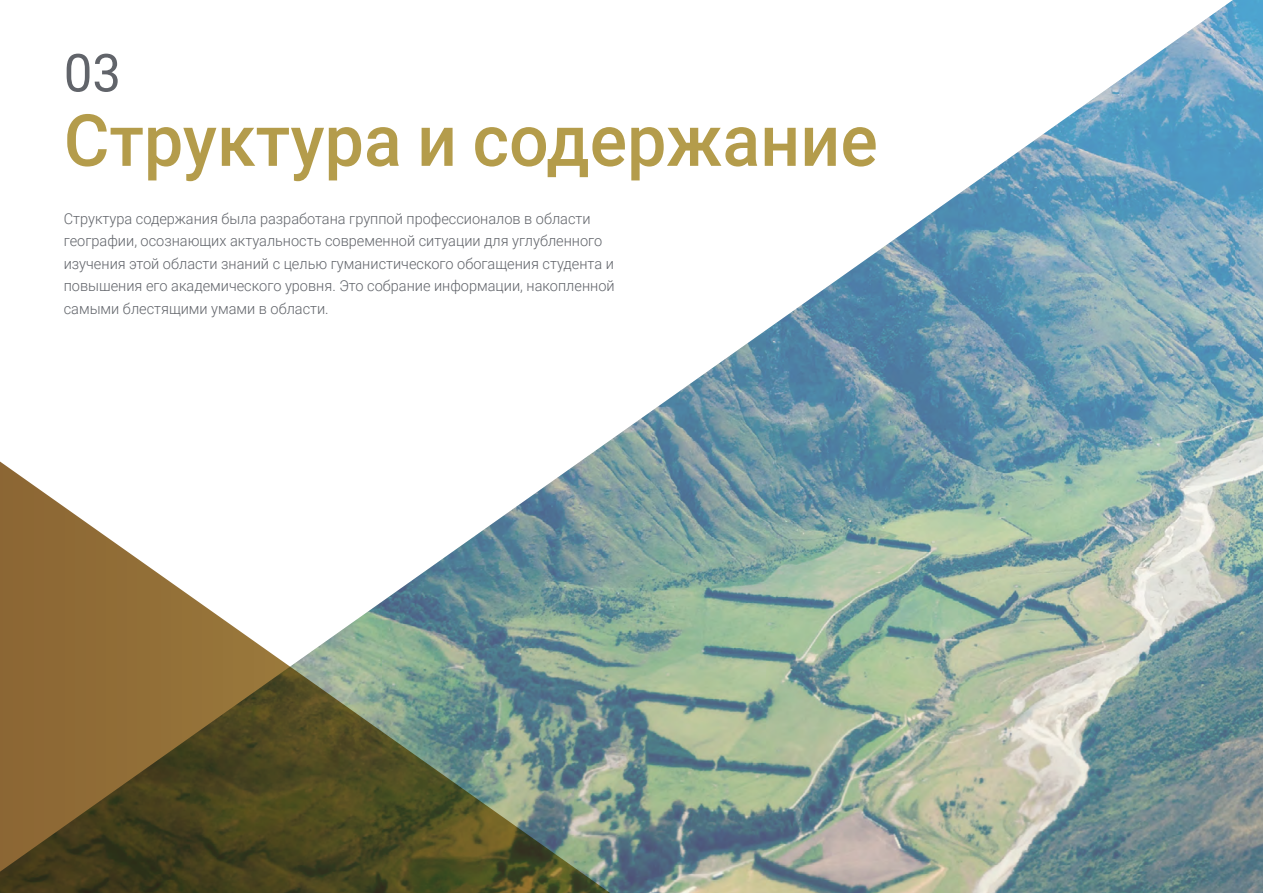
<style>
.page{position:relative;width:1263px;height:893px;background:#fff}
.page>*{position:absolute;margin:0;border:0;box-sizing:border-box;transform-origin:0 0}
.t1{font:500 72px "Roboto";color:#b49c4b}
.t2{font:52.5px "Roboto";color:#61646a}
.t3{font:300 15px/22.5px "Roboto";color:#61646a}
</style>
<div class="page">
<img style="left:602px;top:0;width:661px;height:893px">
<svg style="left:0;top:446px;width:640px;height:447px"></svg>
<h2 class="t2" style="left:64px;top:36px;width:59px">03</h2>
<h1 class="t1" style="left:64px;top:90px;width:815px">Структура и содержание</h1>
<p class="t3" style="left:64px;top:207px;width:552px">Структура содержания была разработана группой профессионалов в области географии, осознающих актуальность современной ситуации для углубленного изучения этой области знаний с целью гуманистического обогащения студента и повышения его академического уровня. Это собрание информации, накопленной самыми блестящими умами в области.</p>
</div>
